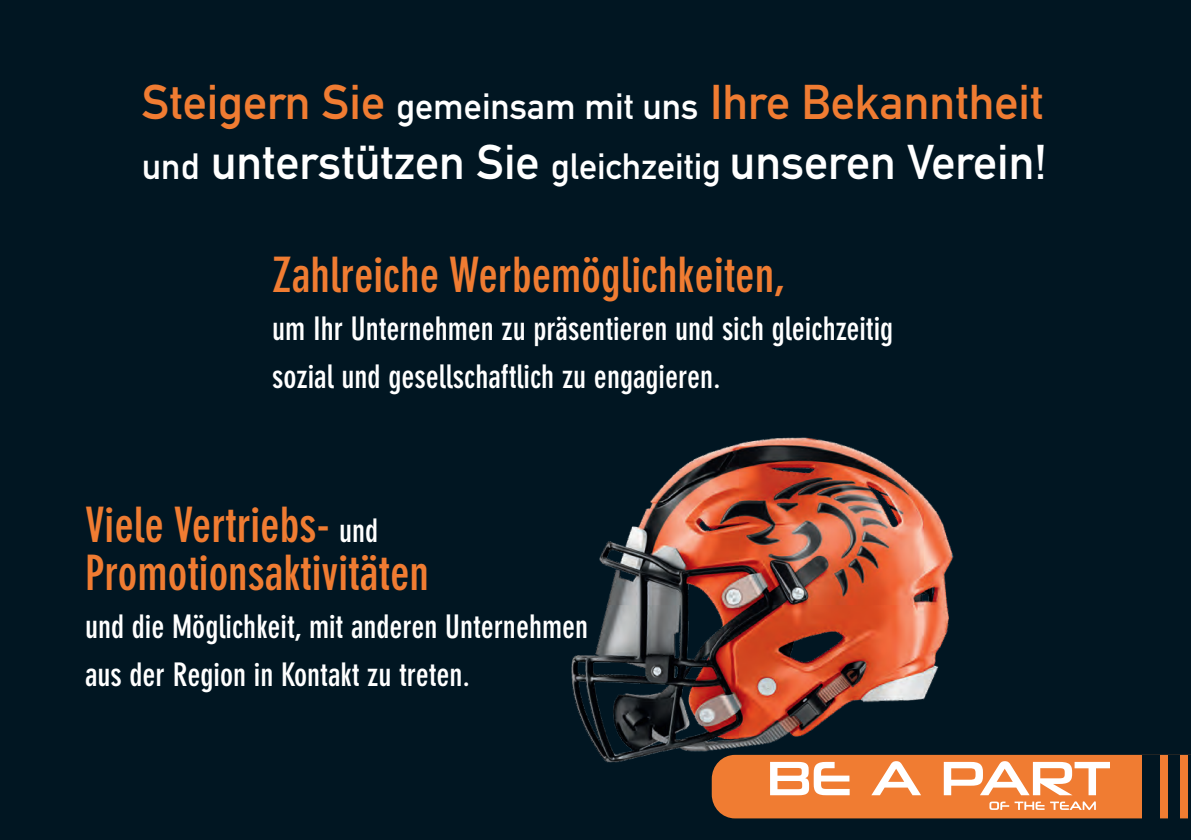
<style>
.page{position:relative;width:1191px;height:840px;background:#fff}
.page>*{position:absolute;margin:0;border:0;box-sizing:border-box;transform-origin:0 0}
.t1{font:700 condensed 48px/48px "DIN Neuzeit Grotesk Std";color:#f07c32}
.t2{font:36px/60px "DIN Mittelschrift Std";color:#fff}
.t3{font:700 condensed 32px/48px "DIN Neuzeit Grotesk Std";color:#fff}
.s1{font-size:48px;color:#f07c32}
.s2{font-size:48px}
.s3{font-size:32px;color:#fff}
</style>
<div class="page">
<div style="left:0;top:0;width:1191px;height:839px;background:#011622"></div>
<img style="left:571px;top:437px;width:383px;height:326px">
<svg style="left:711px;top:754px;width:477px;height:64px;background:#eb9055"></svg>
<div style="left:1142px;top:754px;width:17px;height:64px;background:#011622"></div>
<div style="left:1168px;top:754px;width:11px;height:64px;background:#011622"></div>
<p class="t2" style="left:142px;top:77px;width:906px"><span class="s1">Steigern Sie</span> gemeinsam mit uns <span class="s1">Ihre Bekanntheit </span>und <span class="s2">unterstützen Sie</span> gleichzeitig <span class="s2">unseren Verein!</span></p>
<h1 class="t1" style="left:272px;top:251px;width:515px">Zahlreiche Werbemöglichkeiten,</h1>
<p class="t3" style="left:272px;top:305px;width:622px">um Ihr Unternehmen zu präsentieren und sich gleichzeitig sozial und gesellschaftlich zu engagieren.</p>
<h1 class="t1" style="left:85px;top:501px;width:345px">Viele Vertriebs- <span class="s3">und<br></span>Promotionsaktivitäten</h1>
<p class="t3" style="left:85px;top:602px;width:505px">und die Möglichkeit, mit anderen Unternehmen aus der Region in Kontakt zu treten.</p>
</div>
